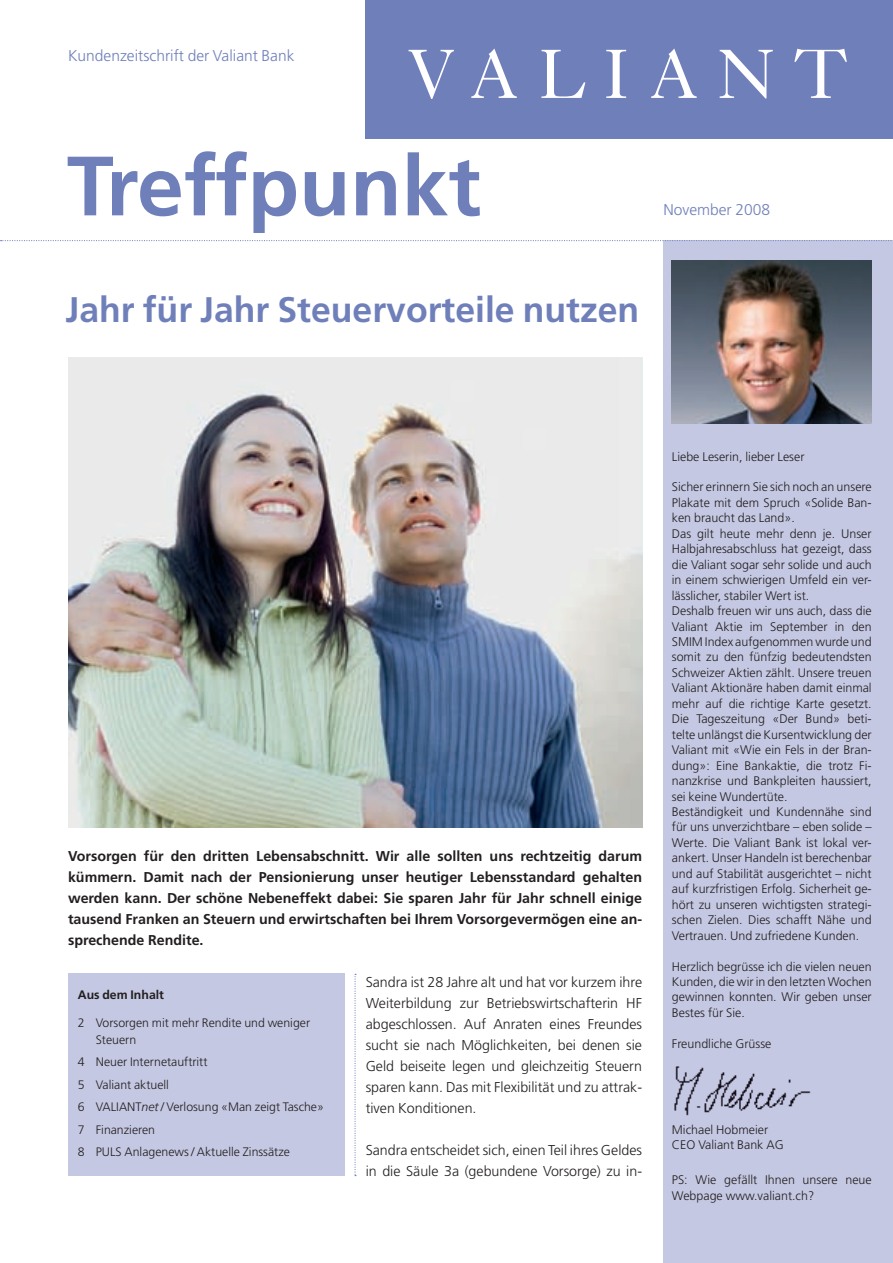
<style>
.page{position:relative;width:893px;height:1263px;background:#fff}
.page>*{position:absolute;margin:0;border:0;box-sizing:border-box;transform-origin:0 0}
.t1{font:700 84px "Frutiger";color:#6f7fba}
.t2{font:700 35.55px "Frutiger";color:#6f7fba}
.t3{font:300 15.6px "Frutiger";color:#6f7fba}
.t4{font:300 14.25px/21px "Frutiger";color:#231f20;text-align:justify}
.t5{font:700 14.25px/21px "Frutiger";color:#231f20;text-align:justify}
.t6{font:300 12.45px/15.5px "Frutiger";color:#231f20}
.t7{font:300 12.3px/22.5px "Frutiger";color:#231f20}
.t8{font:700 12.3px "Frutiger";color:#231f20}
.s1{font-style:italic}
</style>
<div class="page">
<div style="left:663px;top:240px;width:230px;height:1023px;background:#c4c8e2"></div>
<div style="left:68px;top:973px;width:276px;height:203px;background:#c4c8e2"></div>
<svg style="left:354px;top:974px;width:2px;height:202px"></svg>
<img style="left:672px;top:260px;width:200px;height:164px">
<img style="left:674px;top:1066px;width:137px;height:50px">
<svg style="left:1px;top:240px;width:891px;height:1px"></svg>
<div style="left:366px;top:0;width:527px;height:139px;background:#6f7fba"></div>
<svg style="left:409px;top:50px;width:45px;height:49px"></svg>
<svg style="left:471px;top:48px;width:46px;height:50px"></svg>
<svg style="left:541px;top:50px;width:44px;height:48px"></svg>
<svg style="left:606px;top:50px;width:20px;height:48px"></svg>
<svg style="left:651px;top:48px;width:46px;height:50px"></svg>
<svg style="left:720px;top:50px;width:53px;height:48px"></svg>
<svg style="left:794px;top:49px;width:53px;height:49px"></svg>
<img style="left:68px;top:357px;width:574px;height:471px">
<p class="t3" style="left:68px;top:47px;width:228px">Kundenzeitschrift der Valiant Bank</p>
<h1 class="t1" style="left:67px;top:137px;width:416px">Treffpunkt</h1>
<h2 class="t2" style="left:66px;top:289px;width:575px">Jahr für Jahr Steuervorteile nutzen</h2>
<p class="t3" style="left:663px;top:201px;width:108px">November 2008</p>
<p class="t5" style="left:68px;top:846px;width:576px">Vorsorgen für den dritten Lebensabschnitt. Wir alle sollten uns rechtzeitig darum kümmern. Damit nach der Pensionierung unser heutiger Lebensstandard gehalten werden kann. Der schöne Nebeneffekt dabei: Sie sparen Jahr für Jahr schnell einige tausend Franken an Steuern und erwirtschaften bei Ihrem Vorsorgevermögen eine an&shy;sprechende Rendite.</p>
<p class="t8" style="left:78px;top:987px;width:88px">Aus dem Inhalt</p>
<p class="t7" style="left:96px;top:1015px;width:216px;line-height:16.5px;text-indent:-18px">2 Vorsorgen mit mehr Rendite und weniger<br>Steuern</p>
<p class="t7" style="left:78px;top:1051px;width:248px">4 Neuer Internetauftritt<br>5 Valiant aktuell<br>6 VALIANT<span class="s1">net</span> / Verlosung «Man zeigt Tasche»<br>7 Finanzieren<br>8 PULS Anlagenews / Aktuelle Zinssätze</p>
<p class="t4" style="left:366px;top:972px;width:278px">Sandra ist 28 Jahre alt und hat vor kurzem ihre Weiterbildung zur Betriebswirtschafterin HF abgeschlossen. Auf Anraten eines Freundes sucht sie nach Möglichkeiten, bei denen sie Geld beiseite legen und gleichzeitig Steuern sparen kann. Das mit Flexibilität und zu attrak&shy;tiven Konditionen.</p>
<p class="t4" style="left:366px;top:1140px;width:278px">Sandra entscheidet sich, einen Teil ihres Geldes in die Säule 3a (gebundene Vorsorge) zu in-</p>
<p class="t6" style="left:672px;top:449px;width:134px">Liebe Leserin, lieber Leser</p>
<p class="t6" style="left:672px;top:480px;width:201px">Sicher erinnern Sie sich noch an unsere Plakate mit dem Spruch «Solide Ban&shy;ken braucht das Land».<br>Das gilt heute mehr denn je. Unser Halbjahresabschluss hat gezeigt, dass die Valiant sogar sehr solide und auch in einem schwierigen Umfeld ein ver&shy;lässlicher, stabiler Wert ist.<br>Deshalb freuen wir uns auch, dass die Valiant Aktie im September in den SMIM Index aufgenommen wurde und somit zu den fünfzig bedeutendsten Schweizer Aktien zählt. Unsere treuen Valiant Aktionäre haben damit einmal mehr auf die richtige Karte gesetzt.<br>Die Tageszeitung «Der Bund» beti&shy;telte unlängst die Kursentwicklung der Valiant mit «Wie ein Fels in der Bran&shy;dung»: Eine Bankaktie, die trotz Fi&shy;nanzkrise und Bankpleiten haussiert, sei keine Wundertüte.<br>Beständigkeit und Kundennähe sind für uns unverzichtbare – eben solide – Werte. Die Valiant Bank ist lokal ver&shy;ankert. Unser Handeln ist berechenbar und auf Stabilität ausgerichtet – nicht auf kurzfristigen Erfolg. Sicherheit ge&shy;hört zu unseren wichtigsten strategi&shy;schen Zielen. Dies schafft Nähe und Vertrauen. Und zufriedene Kunden.</p>
<p class="t6" style="left:672px;top:959px;width:201px;text-align:justify">Herzlich begrüsse ich die vielen neuen Kunden, die wir in den letzten Wochen gewinnen konnten. Wir geben unser Bestes für Sie.</p>
<p class="t6" style="left:672px;top:1036px;width:101px">Freundliche Grüsse</p>
<p class="t6" style="left:672px;top:1122px;width:113px">Michael Hobmeier<br>CEO Valiant Bank AG</p>
<p class="t6" style="left:672px;top:1172px;width:201px">PS: Wie gefällt Ihnen unsere neue<br>Webpage www.valiant.ch?</p>
</div>
